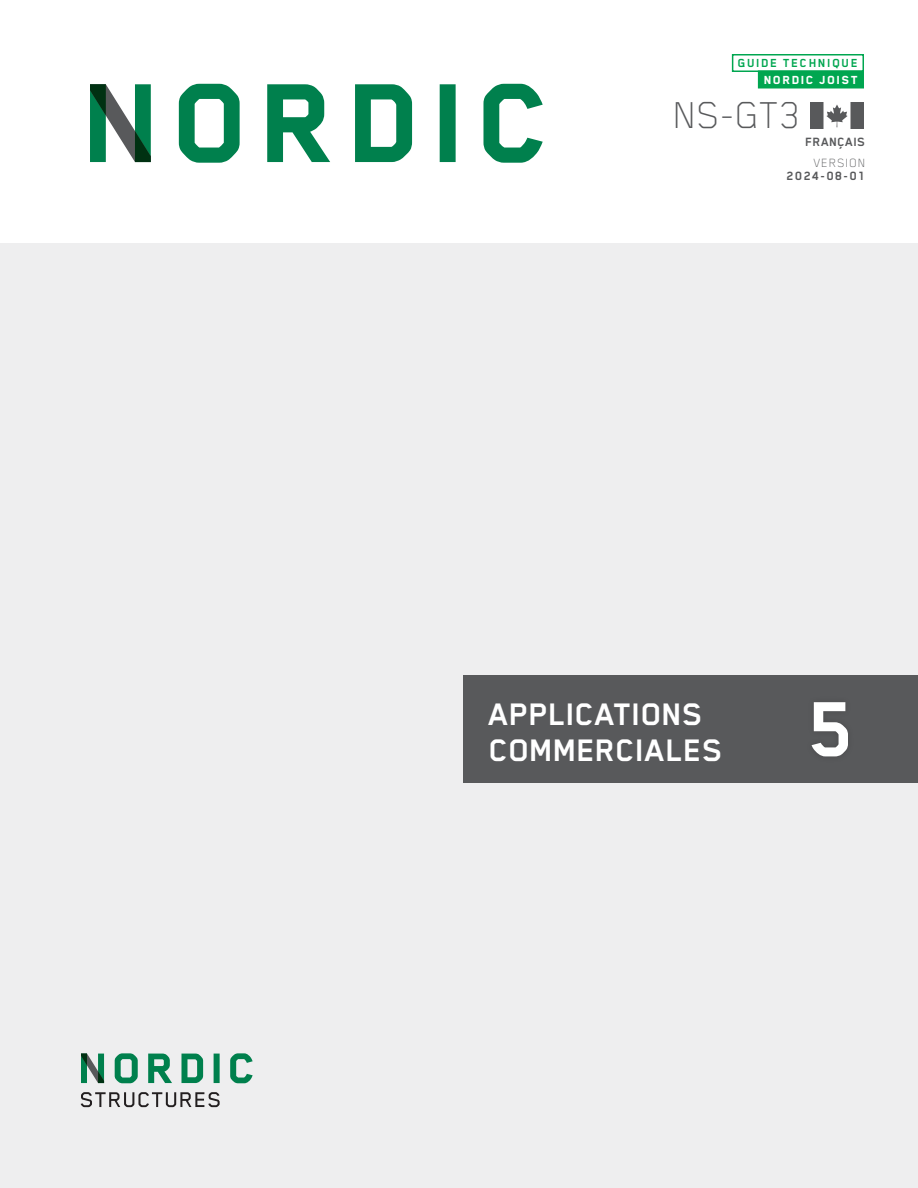
<style>
.page{position:relative;width:918px;height:1188px;background:#fff}
.page>*{position:absolute;margin:0;border:0;box-sizing:border-box;transform-origin:0 0}
.t1{font:700 90px "Blender Pro";color:#fff}
.t2{font:100 43.5px "Blender Pro";color:#58595b}
.t3{font:700 36px/36px "Blender Pro";color:#fff}
.t4{font:700 13.8px "Blender Pro";letter-spacing:.045em;color:#58595b}
.t5{font:100 13.8px "Blender Pro";letter-spacing:.06em;color:#58595b}
.t6{font:700 13.5px "Blender Pro";letter-spacing:.115em;color:#00a650}
.t7{font:800 13.5px "Blender Pro";letter-spacing:.115em;color:#fff}
</style>
<div class="page">
<div style="left:0;top:243px;width:918px;height:945px;background:#eeeeef"></div>
<div style="left:464px;top:675px;width:454px;height:108px;background:#58595b"></div>
<div style="left:806px;top:696px;width:49px;height:67px;background:#545456"></div>
<svg style="left:90px;top:84px;width:453px;height:79px"></svg>
<svg style="left:81px;top:1053px;width:172px;height:30px"></svg>
<svg style="left:81px;top:1092px;width:139px;height:15px"></svg>
<div style="left:732px;top:54px;width:132px;height:18px;border:2px solid #00a650"></div>
<div style="left:759px;top:71px;width:104px;height:17px;background:#00a650"></div>
<div style="left:758px;top:70px;width:106px;height:18px;border:2px solid #00a650"></div>
<svg style="left:810px;top:102px;width:54px;height:27px"></svg>
<p class="t6" style="left:738px;top:56px;width:122px">GUIDE TECHNIQUE</p>
<p class="t7" style="left:764px;top:73px;width:95px">NORDIC JOIST</p>
<p class="t2" style="left:674px;top:91px;width:129px">NS-GT3</p>
<p class="t4" style="left:806px;top:134px;width:61px">FRANÇAIS</p>
<p class="t5" style="left:814px;top:155px;width:53px">VERSION</p>
<p class="t4" style="left:787px;top:168px;width:80px">2024-08-01</p>
<p class="t3" style="left:489px;top:695px;width:236px">APPLICATIONS<br>COMMERCIALES</p>
<h1 class="t1" style="left:808px;top:680px;width:48px">5</h1>
</div>
